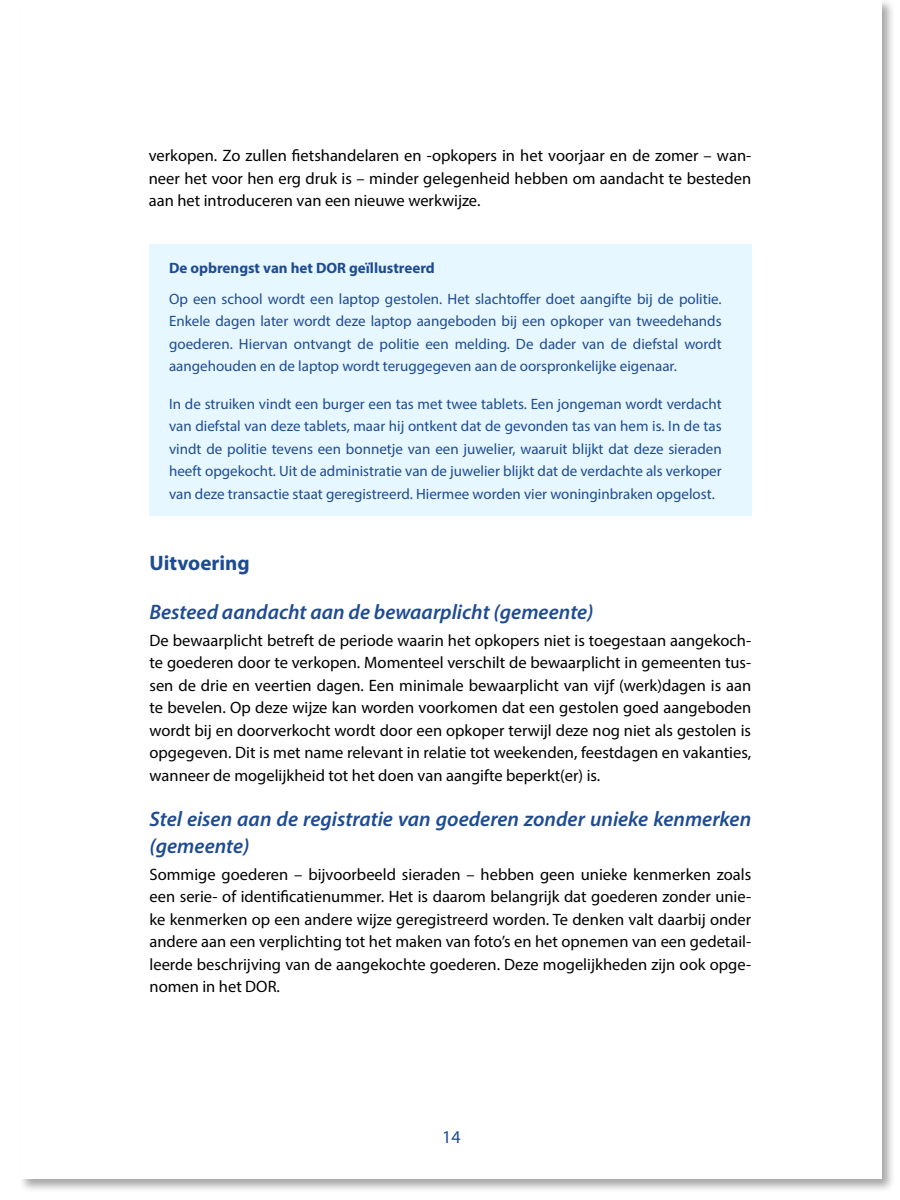
<style>
.page{position:relative;width:900px;height:1200px;background:#fff}
.page>*{position:absolute;margin:0;border:0;box-sizing:border-box;transform-origin:0 0}
.subcursief{font:italic 600 21px/27px "Myriad Pro";color:#1e4b91}
.subvet{font:700 21px "Myriad Pro";color:#1e4b91}
.t1{font:18px "Myriad Pro";color:#1e4b91}
.body{font:16.5px/22.5px "Myriad Pro";color:#000;text-align:justify}
.intermezzobody{font:15px/22.5px "Myriad Pro";color:#1e4b91;text-align:justify}
.intermezzokop{font:700 15px "Myriad Pro";color:#1e4b91}
</style>
<div class="page">
<div style="left:18px;top:0;width:878px;height:1193px;background:#000;opacity:.35"></div>
<div style="left:20px;top:0;width:861px;height:1179px;background:#fff"></div>
<div style="left:150px;top:244px;width:602px;height:272px;background:#e6f7ff"></div>
<p class="body" style="left:149px;top:144px;width:604px">verkopen. Zo zullen fietshandelaren en -opkopers in het voorjaar en de zomer – wan&shy;neer het voor hen erg druk is – minder gelegenheid hebben om aandacht te besteden aan het introduceren van een nieuwe werkwijze.</p>
<p class="intermezzokop" style="left:169px;top:258px;width:267px">De opbrengst van het DOR geïllustreerd</p>
<p class="intermezzobody" style="left:169px;top:287px;width:554px">Op een school wordt een laptop gestolen. Het slachtoffer doet aangifte bij de politie.<br>Enkele dagen later wordt deze laptop aangeboden bij een opkoper van tweedehands goederen. Hiervan ontvangt de politie een melding. De dader van de diefstal wordt aangehouden en de laptop wordt teruggegeven aan de oorspronkelijke eigenaar.</p>
<p class="intermezzobody" style="left:169px;top:392px;width:554px">In de struiken vindt een burger een tas met twee tablets. Een jongeman wordt verdacht van diefstal van deze tablets, maar hij ontkent dat de gevonden tas van hem is. In de tas vindt de politie tevens een bonnetje van een juwelier, waaruit blijkt dat deze sieraden heeft opgekocht. Uit de administratie van de juwelier blijkt dat de verdachte als verkoper van deze transactie staat geregistreerd. Hiermee worden vier woninginbraken opgelost.</p>
<p class="subvet" style="left:150px;top:549px;width:102px">Uitvoering</p>
<p class="subcursief" style="left:150px;top:598px;width:446px">Besteed aandacht aan de bewaarplicht (gemeente)</p>
<p class="body" style="left:150px;top:629px;width:603px">De bewaarplicht betreft de periode waarin het opkopers niet is toegestaan aangekoch&shy;te goederen door te verkopen. Momenteel verschilt de bewaarplicht in gemeenten tus&shy;sen de drie en veertien dagen. Een minimale bewaarplicht van vijf (werk)dagen is aan te bevelen. Op deze wijze kan worden voorkomen dat een gestolen goed aangeboden wordt bij en doorverkocht wordt door een opkoper terwijl deze nog niet als gestolen is opgegeven. Dit is met name relevant in relatie tot weekenden, feestdagen en vakanties, wanneer de mogelijkheid tot het doen van aangifte beperkt(er) is.</p>
<p class="subcursief" style="left:150px;top:805px;width:603px">Stel eisen aan de registratie van goederen zonder unieke kenmerken (gemeente)</p>
<p class="body" style="left:150px;top:863px;width:603px">Sommige goederen – bijvoorbeeld sieraden – hebben geen unieke kenmerken zoals een serie- of identificatienummer. Het is daarom belangrijk dat goederen zonder unie&shy;ke kenmerken op een andere wijze geregistreerd worden. Te denken valt daarbij onder andere aan een verplichting tot het maken van foto’s en het opnemen van een gedetail&shy;leerde beschrijving van de aangekochte goederen. Deze mogelijkheden zijn ook opge&shy;nomen in het DOR.</p>
<p class="t1" style="left:442px;top:1126px;width:20px">14</p>
</div>
